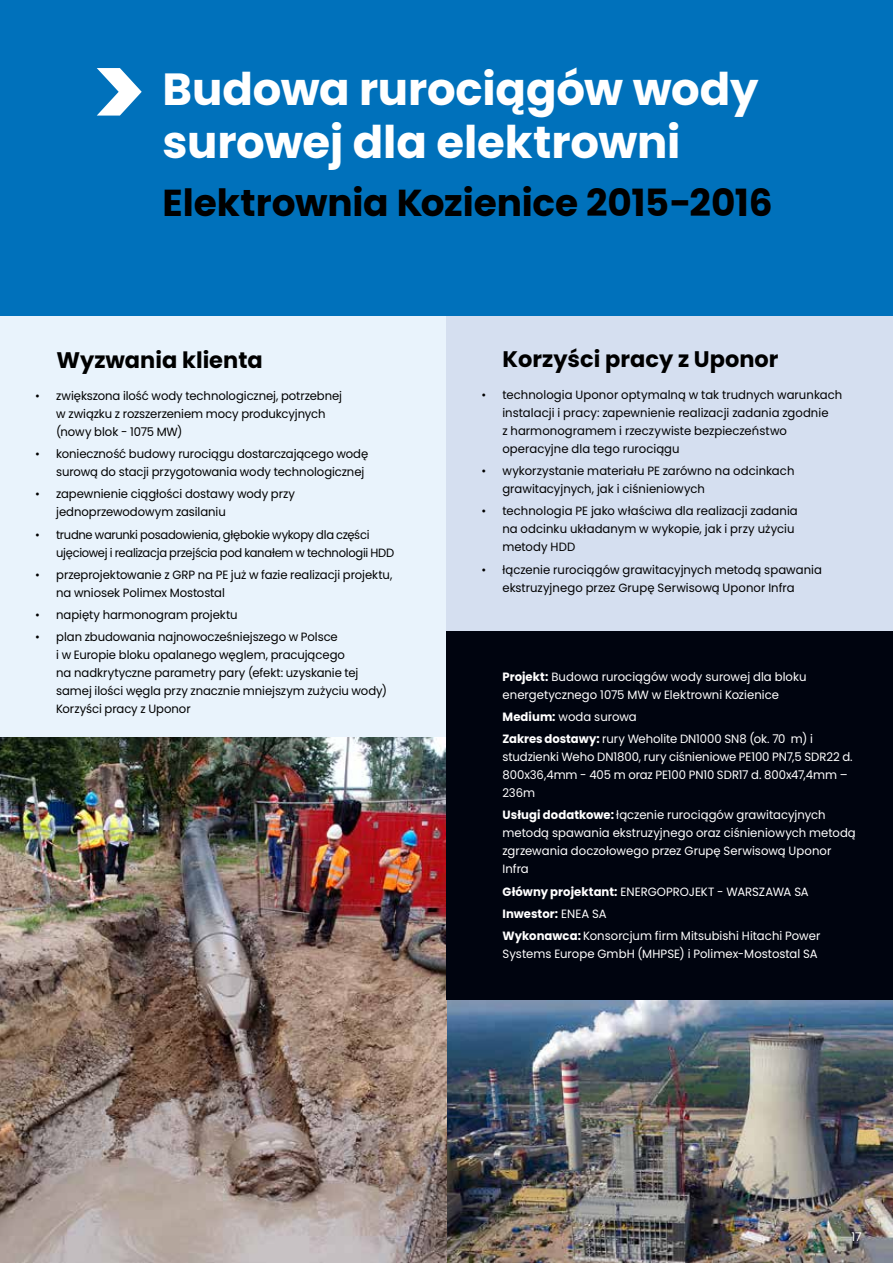
<style>
.page{position:relative;width:893px;height:1263px;background:#fff}
.page>*{position:absolute;margin:0;border:0;box-sizing:border-box;transform-origin:0 0}
.t1{font:700 45px/52.5px "Poppins";letter-spacing:-.005em;color:#fff}
.t2{font:700 37.5px "Poppins";letter-spacing:-.005em;color:#000}
.t3{font:700 22.5px "Poppins";color:#000}
.t4{font:12px/18px "Poppins";letter-spacing:-.005em;color:#000}
.t5{font:12px/18px "Poppins";color:#fff}
.t6{font:12px/18px "Poppins";letter-spacing:-.025em;color:#000;scale:.96 1}
.s1{font-weight:700}
</style>
<div class="page">
<div style="left:0;top:0;width:893px;height:316px;background:#0071bb"></div>
<svg style="left:97px;top:68px;width:45px;height:48px"></svg>
<img style="left:446px;top:1000px;width:447px;height:263px">
<img style="left:0;top:737px;width:446px;height:526px">
<div style="left:0;top:316px;width:446px;height:421px;background:#e9f3fc"></div>
<div style="left:446px;top:316px;width:447px;height:315px;background:#d5dff0"></div>
<div style="left:446px;top:631px;width:447px;height:369px;background:#00040f"></div>
<h1 class="t1" style="left:163px;top:63px;width:597px">Budowa rurociągów wody surowej dla elektrowni</h1>
<h2 class="t2" style="left:163px;top:181px;width:611px">Elektrownia Kozienice 2015-2016</h2>
<h3 class="t3" style="left:56px;top:347px;width:208px">Wyzwania klienta</h3>
<p class="t4" style="left:56px;top:387px;width:287px;text-indent:-21px">• zwiększona ilość wody technologicznej, potrzebnej w związku z rozszerzeniem mocy produkcyjnych (nowy blok - 1075 MW)</p>
<p class="t4" style="left:56px;top:445px;width:314px;text-indent:-21px">• konieczność budowy rurociągu dostarczającego wodę surową do stacji przygotowania wody technologicznej</p>
<p class="t4" style="left:56px;top:485px;width:240px;text-indent:-21px">• zapewnienie ciągłości dostawy wody przy jednoprzewodowym zasilaniu</p>
<p class="t6" style="left:56px;top:525px;width:354px;text-indent:-21px">• trudne warunki posadowienia, głębokie wykopy dla części ujęciowej i realizacja przejścia pod kanałem w technologii HDD</p>
<p class="t4" style="left:56px;top:566px;width:338px;text-indent:-21px">• przeprojektowanie z GRP na PE już w fazie realizacji projektu, na wniosek Polimex Mostostal</p>
<p class="t4" style="left:35px;top:606px;width:204px">• napięty harmonogram projektu</p>
<p class="t4" style="left:56px;top:628px;width:332px;text-indent:-21px">• plan zbudowania najnowocześniejszego w Polsce<br>i w Europie bloku opalanego węglem, pracującego<br>na nadkrytyczne parametry pary (efekt: uzyskanie tej samej ilości węgla przy znacznie mniejszym zużyciu wody)<br>Korzyści pracy z Uponor</p>
<h3 class="t3" style="left:503px;top:346px;width:277px">Korzyści pracy z Uponor</h3>
<p class="t4" style="left:502px;top:386px;width:341px;text-indent:-21px">• technologia Uponor optymalną w tak trudnych warunkach instalacji i pracy: zapewnienie realizacji zadania zgodnie<br>z harmonogramem i rzeczywiste bezpieczeństwo operacyjne dla tego rurociągu</p>
<p class="t4" style="left:502px;top:462px;width:294px;text-indent:-21px">• wykorzystanie materiału PE zarówno na odcinkach grawitacyjnych, jak i ciśnieniowych</p>
<p class="t4" style="left:502px;top:502px;width:297px;text-indent:-21px">• technologia PE jako właściwa dla realizacji zadania na odcinku układanym w wykopie, jak i przy użyciu metody HDD</p>
<p class="t4" style="left:481px;top:561px;width:342px;text-align:center">• łączenie rurociągów grawitacyjnych metodą spawania ekstruzyjnego przez Grupę Serwisową Uponor Infra</p>
<p class="t5" style="left:502px;top:667px;width:306px"><span class="s1">Projekt:</span> Budowa rurociągów wody surowej dla bloku energetycznego 1075 MW w Elektrowni Kozienice</p>
<p class="t5" style="left:502px;top:706px;width:312px;line-height:22.2px"><span class="s1">Medium:</span> woda surowa<br><span class="s1">Zakres dostawy:</span> rury Weholite DN1000 SN8 (ok. 70 m) i</p>
<p class="t5" style="left:502px;top:748px;width:352px">studzienki Weho DN1800, rury ciśnieniowe PE100 PN7,5 SDR22 d.<br>800x36,4mm - 405 m oraz PE100 PN10 SDR17 d. 800x47,4mm –<br>236m</p>
<p class="t5" style="left:502px;top:806px;width:355px"><span class="s1">Usługi dodatkowe:</span> łączenie rurociągów grawitacyjnych metodą spawania ekstruzyjnego oraz ciśnieniowych metodą zgrzewania doczołowego przez Grupę Serwisową Uponor Infra</p>
<p class="t5" style="left:502px;top:880px;width:319px;line-height:22.2px"><span class="s1">Główny projektant:</span> ENERGOPROJEKT - WARSZAWA SA<br><span class="s1">Inwestor:</span> ENEA SA<br><span class="s1">Wykonawca:</span> Konsorcjum firm Mitsubishi Hitachi Power</p>
<p class="t5" style="left:502px;top:945px;width:317px">Systems Europe GmbH (MHPSE) i Polimex-Mostostal SA</p>
<p class="t5" style="left:851px;top:1227px;width:12px">17</p>
</div>
